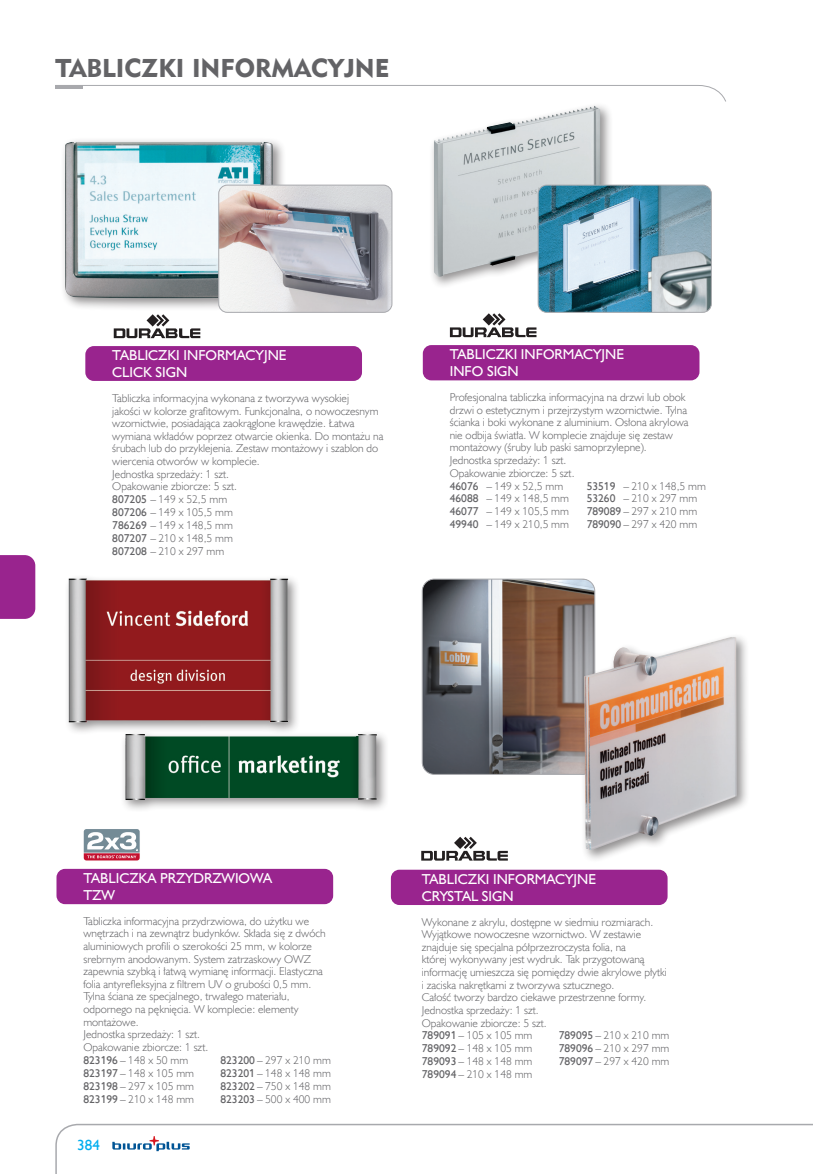
<style>
.page{position:relative;width:813px;height:1174px;background:#fff}
.page>*{position:absolute;margin:0;border:0;box-sizing:border-box;transform-origin:0 0}
.SPIS_TRŚCI_OK{font:25.65px "Geometric 415 Blk EU";color:#636366}
.t1{font:15px "Humanst 521 EU";color:#00aeef}
.opis_produktów{font:14.4px "Humanst 521 EU";color:#fff}
.opis_produktów-2{font:11.4px/12.6px "Humanst 521 Lt EU";color:#636366}
.opis_produktów-3{font:11.4px "Humanst 521 EU";color:#636366}
.s1{font-family:"Humanst 521 EU"}
</style>
<div class="page">
<svg style="left:55px;top:85px;width:671px;height:17px"></svg>
<hr style="left:55px;top:86px;width:28px;height:3px;background:#a8a9ad">
<svg style="left:55px;top:1123px;width:757px;height:51px"></svg>
<svg style="left:112px;top:1136px;width:77px;height:15px"></svg>
<div style="left:0;top:555px;width:35px;height:64px;background:#99248e"></div>
<div style="left:422px;top:345px;width:277px;height:35px;background:#99248e;border-radius:9px"></div>
<svg style="left:449px;top:313px;width:87px;height:24px"></svg>
<div style="left:60px;top:137px;width:226px;height:174px;background:#231f20;opacity:.5"></div>
<img style="left:65px;top:142px;width:208px;height:156px">
<img style="left:219px;top:185px;width:173px;height:127px">
<div style="left:218px;top:185px;width:174px;height:128px;border:1px solid #a8a9ad;border-radius:9px"></div>
<div style="left:85px;top:346px;width:277px;height:35px;background:#99248e;border-radius:9px"></div>
<svg style="left:114px;top:314px;width:86px;height:24px"></svg>
<div style="left:429px;top:102px;width:184px;height:187px;background:#231f20;opacity:.5"></div>
<img style="left:433px;top:106px;width:161px;height:171px">
<img style="left:538px;top:185px;width:173px;height:127px">
<div style="left:537px;top:185px;width:174px;height:128px;border:1px solid #a8a9ad;border-radius:9px"></div>
<div style="left:56px;top:869px;width:277px;height:35px;background:#99248e;border-radius:9px"></div>
<svg style="left:83px;top:828px;width:57px;height:33px"></svg>
<svg style="left:84px;top:829px;width:56px;height:31px"></svg>
<div style="left:390px;top:869px;width:277px;height:36px;background:#99248e;border-radius:9px"></div>
<div style="left:64px;top:574px;width:236px;height:161px;background:#231f20;opacity:.5"></div>
<img style="left:64px;top:574px;width:229px;height:160px">
<div style="left:120px;top:729px;width:269px;height:84px;background:#231f20;opacity:.5"></div>
<img style="left:124px;top:734px;width:252px;height:66px">
<img style="left:423px;top:579px;width:171px;height:195px">
<div style="left:421px;top:579px;width:174px;height:195px;border:1px solid #a8a9ad;border-radius:12px"></div>
<div style="left:579px;top:632px;width:171px;height:231px;background:#231f20;opacity:.5"></div>
<img style="left:584px;top:637px;width:152px;height:213px">
<svg style="left:421px;top:836px;width:86px;height:24px"></svg>
<p class="SPIS_TRŚCI_OK" style="left:55px;top:52px;width:335px">TABLICZKI INFORMACYJNE</p>
<p class="opis_produktów" style="left:112px;top:346px;width:176px">TABLICZKI INFORMACYJNE</p>
<p class="opis_produktów" style="left:112px;top:363px;width:76px">CLICK SIGN</p>
<p class="opis_produktów-2" style="left:112px;top:391px;width:272px">Tabliczka informacyjna wykonana z tworzywa wysokiej<br>jakości w kolorze grafitowym. Funkcjonalna, o nowoczesnym wzornictwie, posiadająca zaokrąglone krawędzie. Łatwa wymiana wkładów poprzez otwarcie okienka. Do montażu na śrubach lub do przyklejenia. Zestaw montażowy i szablon do wiercenia otworów w komplecie.</p>
<p class="opis_produktów-2" style="left:112px;top:467px;width:118px">Jednostka sprzedaży: 1 szt.</p>
<p class="opis_produktów-2" style="left:112px;top:480px;width:126px">Opakowanie zbiorcze: 5 szt.</p>
<p class="opis_produktów-2" style="left:112px;top:493px;width:116px"><span class="s1">807205</span> – 149 x 52,5 mm</p>
<p class="opis_produktów-2" style="left:112px;top:505px;width:122px"><span class="s1">807206</span> – 149 x 105,5 mm</p>
<p class="opis_produktów-2" style="left:112px;top:518px;width:122px"><span class="s1">786269</span> – 149 x 148,5 mm</p>
<p class="opis_produktów-2" style="left:112px;top:531px;width:122px"><span class="s1">807207</span> – 210 x 148,5 mm</p>
<p class="opis_produktów-2" style="left:112px;top:544px;width:113px"><span class="s1">807208</span> – 210 x 297 mm</p>
<p class="opis_produktów" style="left:449px;top:345px;width:176px">TABLICZKI INFORMACYJNE</p>
<p class="opis_produktów" style="left:449px;top:362px;width:70px">INFO SIGN</p>
<p class="opis_produktów-2" style="left:449px;top:390px;width:240px">Profesjonalna tabliczka informacyjna na drzwi lub obok drzwi o estetycznym i przejrzystym wzornictwie. Tylna ścianka i boki wykonane z aluminium. Osłona akrylowa nie odbija światła. W komplecie znajduje się zestaw montażowy (śruby lub paski samoprzylepne).</p>
<p class="opis_produktów-2" style="left:449px;top:453px;width:118px">Jednostka sprzedaży: 1 szt.</p>
<p class="opis_produktów-2" style="left:449px;top:466px;width:126px">Opakowanie zbiorcze: 5 szt.</p>
<p class="opis_produktów-3" style="left:449px;top:478px;width:30px">46076</p>
<p class="opis_produktów-2" style="left:486px;top:479px;width:78px">– 149 x 52,5 mm</p>
<p class="opis_produktów-3" style="left:586px;top:478px;width:30px">53519</p>
<p class="opis_produktów-2" style="left:623px;top:479px;width:84px">– 210 x 148,5 mm</p>
<p class="opis_produktów-3" style="left:449px;top:491px;width:30px">46088</p>
<p class="opis_produktów-2" style="left:486px;top:492px;width:84px">– 149 x 148,5 mm</p>
<p class="opis_produktów-3" style="left:586px;top:491px;width:30px">53260</p>
<p class="opis_produktów-2" style="left:623px;top:492px;width:75px">– 210 x 297 mm</p>
<p class="opis_produktów-3" style="left:449px;top:504px;width:30px">46077</p>
<p class="opis_produktów-2" style="left:486px;top:505px;width:84px">– 149 x 105,5 mm</p>
<p class="opis_produktów-2" style="left:586px;top:505px;width:112px"><span class="s1">789089</span> – 297 x 210 mm</p>
<p class="opis_produktów-3" style="left:449px;top:517px;width:30px">49940</p>
<p class="opis_produktów-2" style="left:486px;top:518px;width:84px">– 149 x 210,5 mm</p>
<p class="opis_produktów-2" style="left:586px;top:518px;width:112px"><span class="s1">789090</span> – 297 x 420 mm</p>
<p class="opis_produktów" style="left:83px;top:869px;width:190px">TABLICZKA PRZYDRZWIOWA</p>
<p class="opis_produktów" style="left:83px;top:886px;width:33px">TZW</p>
<p class="opis_produktów-2" style="left:83px;top:914px;width:243px">Tabliczka informacyjna przydrzwiowa, do użytku we wnętrzach i na zewnątrz budynków. Składa się z dwóch aluminiowych profili o szerokości 25 mm, w kolorze srebrnym anodowanym. System zatrzaskowy OWZ zapewnia szybką i łatwą wymianę informacji. Elastyczna folia antyrefleksyjna z filtrem UV o grubości 0,5 mm.<br>Tylna ściana ze specjalnego, trwałego materiału, odpornego na pęknięcia. W komplecie: elementy montażowe.</p>
<p class="opis_produktów-2" style="left:83px;top:1027px;width:118px">Jednostka sprzedaży: 1 szt.</p>
<p class="opis_produktów-2" style="left:83px;top:1040px;width:126px">Opakowanie zbiorcze: 1 szt.</p>
<p class="opis_produktów-2" style="left:83px;top:1053px;width:106px"><span class="s1">823196</span> – 148 x 50 mm</p>
<p class="opis_produktów-2" style="left:220px;top:1053px;width:112px"><span class="s1">823200</span> – 297 x 210 mm</p>
<p class="opis_produktów-2" style="left:83px;top:1066px;width:112px"><span class="s1">823197</span> – 148 x 105 mm</p>
<p class="opis_produktów-2" style="left:220px;top:1067px;width:112px"><span class="s1">823201</span> – 148 x 148 mm</p>
<p class="opis_produktów-2" style="left:83px;top:1080px;width:112px"><span class="s1">823198</span> – 297 x 105 mm</p>
<p class="opis_produktów-2" style="left:220px;top:1080px;width:112px"><span class="s1">823202</span> – 750 x 148 mm</p>
<p class="opis_produktów-2" style="left:83px;top:1092px;width:112px"><span class="s1">823199</span> – 210 x 148 mm</p>
<p class="opis_produktów-2" style="left:220px;top:1092px;width:112px"><span class="s1">823203</span> – 500 x 400 mm</p>
<h2 class="t1" style="left:77px;top:1135px;width:24px">384</h2>
<p class="opis_produktów" style="left:421px;top:869px;width:176px">TABLICZKI INFORMACYJNE</p>
<p class="opis_produktów" style="left:421px;top:887px;width:93px">CRYSTAL SIGN</p>
<p class="opis_produktów-2" style="left:421px;top:915px;width:246px">Wykonane z akrylu, dostępne w siedmiu rozmiarach.<br>Wyjątkowe nowoczesne wzornictwo. W zestawie znajduje się specjalna półprzezroczysta folia, na<br>której wykonywany jest wydruk. Tak przygotowaną informację umieszcza się pomiędzy dwie akrylowe płytki i zaciska nakrętkami z tworzywa sztucznego.<br>Całość tworzy bardzo ciekawe przestrzenne formy.</p>
<p class="opis_produktów-2" style="left:421px;top:1003px;width:118px">Jednostka sprzedaży: 1 szt.</p>
<p class="opis_produktów-2" style="left:421px;top:1016px;width:126px">Opakowanie zbiorcze: 5 szt.</p>
<p class="opis_produktów-2" style="left:421px;top:1029px;width:112px"><span class="s1">789091</span> – 105 x 105 mm</p>
<p class="opis_produktów-2" style="left:558px;top:1029px;width:112px"><span class="s1">789095</span> – 210 x 210 mm</p>
<p class="opis_produktów-2" style="left:421px;top:1041px;width:112px"><span class="s1">789092</span> – 148 x 105 mm</p>
<p class="opis_produktów-2" style="left:558px;top:1041px;width:112px"><span class="s1">789096</span> – 210 x 297 mm</p>
<p class="opis_produktów-2" style="left:421px;top:1054px;width:112px"><span class="s1">789093</span> – 148 x 148 mm</p>
<p class="opis_produktów-2" style="left:558px;top:1054px;width:112px"><span class="s1">789097</span> – 297 x 420 mm</p>
<p class="opis_produktów-2" style="left:421px;top:1067px;width:112px"><span class="s1">789094</span> – 210 x 148 mm</p>
</div>
